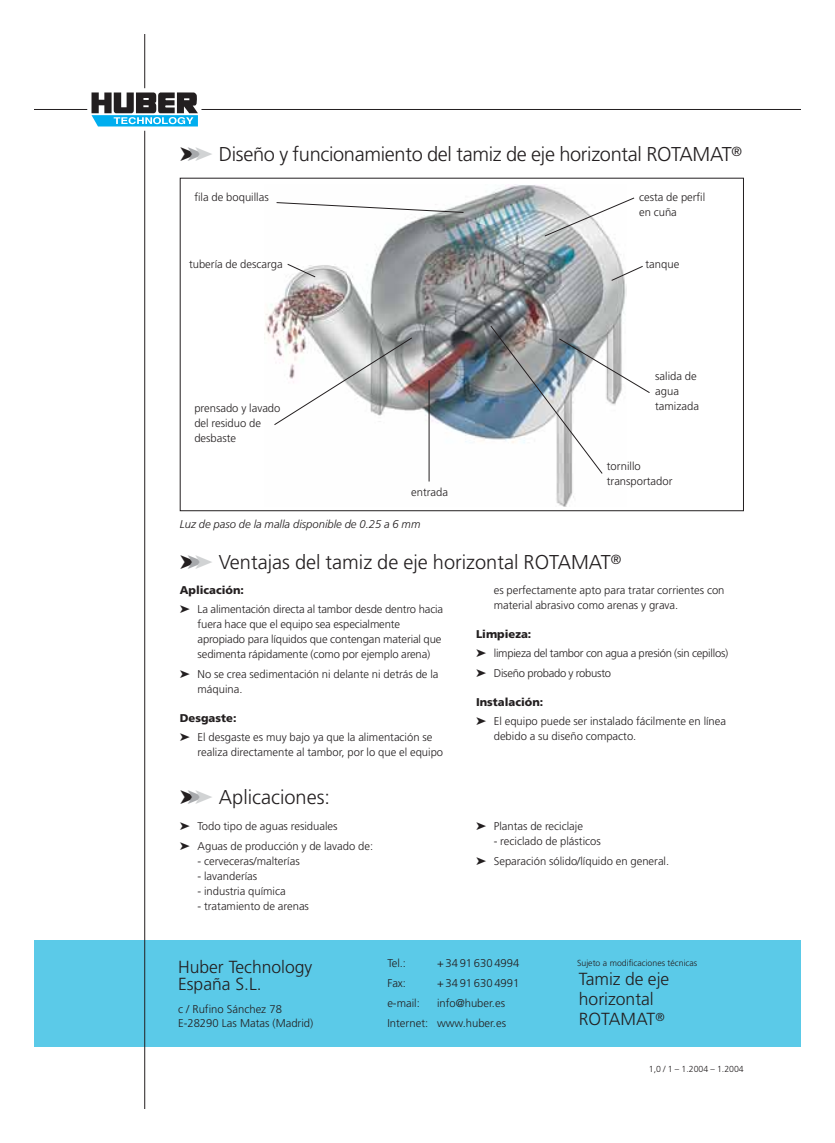
<style>
.page{position:relative;width:835px;height:1143px;background:#fff}
.page>*{position:absolute;margin:0;border:0;box-sizing:border-box;transform-origin:0 0}
.t1{font:300 20px "Frutiger";letter-spacing:-.015em;color:#231f20}
.t2{font:300 17.5px/20px "Frutiger";color:#231f20}
.t3{font:300 11.25px/15px "Frutiger";color:#231f20}
.t4{font:300 11.25px/18.5px "Frutiger";letter-spacing:-.02em;color:#231f20}
.t5{font:italic 300 11.25px "Frutiger";color:#231f20}
.t6{font:300 8.75px "Frutiger";color:#231f20}
.s1{color:#a7a9ac}
.s2{color:#d1d3d4}
.s3{font-weight:900}
</style>
<div class="page">
<div style="left:34px;top:940px;width:766px;height:106px;background:#5bcae8"></div>
<svg style="left:91px;top:92px;width:107px;height:34px"></svg>
<hr style="left:144px;top:34px;width:1px;height:54px;background:#231f20">
<hr style="left:201px;top:109px;width:599px;height:1px;background:#231f20">
<hr style="left:34px;top:109px;width:53px;height:1px;background:#231f20">
<hr style="left:144px;top:131px;width:1px;height:977px;background:#231f20">
<img style="left:264px;top:184px;width:310px;height:323px">
<svg style="left:273px;top:197px;width:361px;height:228px"></svg>
<svg style="left:610px;top:265px;width:33px;height:16px"></svg>
<img style="left:428px;top:325px;width:222px;height:157px">
<h1 class="t1" style="left:180px;top:146px;width:563px">➤<span class="s1">➤</span><span class="s2">➤</span> Diseño y funcionamiento del tamiz de eje horizontal ROTAMAT<sup>®</sup></h1>
<p class="t3" style="left:194px;top:190px;width:76px">fila de boquillas</p>
<p class="t3" style="left:189px;top:257px;width:95px">tubería de descarga</p>
<p class="t3" style="left:194px;top:401px;width:88px">prensado y lavado del residuo de desbaste</p>
<p class="t3" style="left:411px;top:485px;width:38px">entrada</p>
<p class="t5" style="left:180px;top:520px;width:242px">Luz de paso de la malla disponible de 0.25 a 6 mm</p>
<p class="t3" style="left:638px;top:190px;width:68px">cesta de perfil en cuña</p>
<p class="t3" style="left:645px;top:257px;width:35px">tanque</p>
<p class="t3" style="left:654px;top:369px;width:45px">salida de agua tamizada</p>
<p class="t3" style="left:606px;top:459px;width:67px">tornillo transportador</p>
<h1 class="t1" style="left:180px;top:553px;width:443px">➤<span class="s1">➤</span><span class="s2">➤</span> Ventajas del tamiz de eje horizontal ROTAMAT<sup>®</sup></h1>
<p class="t3" style="left:180px;top:581px;width:265px;line-height:18.5px"><span class="s3">Aplicación:<br></span>➤ La alimentación directa al tambor desde dentro hacia</p>
<p class="t3" style="left:197px;top:617px;width:245px">fuera hace que el equipo sea especialmente apropiado para líquidos que contengan material que sedimenta rápidamente (como por ejemplo arena)</p>
<p class="t3" style="left:197px;top:667px;width:242px;text-indent:-18px">➤ No se crea sedimentación ni delante ni detrás de la máquina.</p>
<p class="t3" style="left:180px;top:709px;width:254px;line-height:18.5px"><span class="s3">Desgaste:<br></span>➤ El desgaste es muy bajo ya que la alimentación se</p>
<p class="t3" style="left:197px;top:745px;width:247px">realiza directamente al tambor, por lo que el equipo</p>
<h1 class="t1" style="left:180px;top:789px;width:152px">➤<span class="s1">➤</span><span class="s2">➤</span> Aplicaciones:</h1>
<p class="t3" style="left:180px;top:816px;width:195px;line-height:20.4px">➤ Todo tipo de aguas residuales<br>➤ Aguas de producción y de lavado de:</p>
<p class="t3" style="left:197px;top:854px;width:104px">- cerveceras/malterías</p>
<p class="t3" style="left:197px;top:869px;width:61px">- lavanderías</p>
<p class="t3" style="left:197px;top:884px;width:90px">- industria química</p>
<p class="t3" style="left:197px;top:899px;width:113px">- tratamiento de arenas</p>
<p class="t3" style="left:493px;top:583px;width:232px">es perfectamente apto para tratar corrientes con material abrasivo como arenas y grava.</p>
<p class="t4" style="left:476px;top:626px;width:254px"><span class="s3">Limpieza:<br></span>➤ limpieza del tambor con agua a presión (sin cepillos)</p>
<p class="t4" style="left:476px;top:664px;width:137px">➤ Diseño probado y robusto</p>
<p class="t3" style="left:476px;top:694px;width:251px;line-height:18.5px"><span class="s3">Instalación:<br></span>➤ El equipo puede ser instalado fácilmente en línea</p>
<p class="t3" style="left:493px;top:729px;width:144px">debido a su diseño compacto.</p>
<p class="t3" style="left:476px;top:819px;width:108px">➤ Plantas de reciclaje</p>
<p class="t3" style="left:476px;top:831px;width:195px;line-height:20.4px;text-indent:18px">- reciclado de plásticos<br>➤ Separación sólido/líquido en general.</p>
<h2 class="t2" style="left:178px;top:959px;width:136px;line-height:17.5px">Huber Technology<br>España S.L.</h2>
<p class="t3" style="left:178px;top:1003px;width:137px;line-height:13.8px">c / Rufino Sánchez 78<br>E-28290 Las Matas (Madrid)</p>
<p class="t3" style="left:387px;top:956px;width:20px">Tel.:</p>
<p class="t3" style="left:437px;top:956px;width:84px">+ 34 91 630 4994</p>
<p class="t3" style="left:387px;top:976px;width:20px">Fax:</p>
<p class="t3" style="left:437px;top:976px;width:84px">+ 34 91 630 4991</p>
<p class="t3" style="left:387px;top:996px;width:34px">e-mail:</p>
<p class="t3" style="left:387px;top:993px;width:120px;line-height:19.9px;text-align:right">info@huber.es<br>Internet: www.huber.es</p>
<p class="t6" style="left:576px;top:959px;width:122px">Sujeto a modificaciones técnicas</p>
<h2 class="t2" style="left:578px;top:970px;width:92px">Tamiz de eje horizontal<br>ROTAMAT<sup>®</sup></h2>
<p class="t6" style="left:648px;top:1065px;width:96px">1,0 / 1 – 1.2004 – 1.2004</p>
</div>
